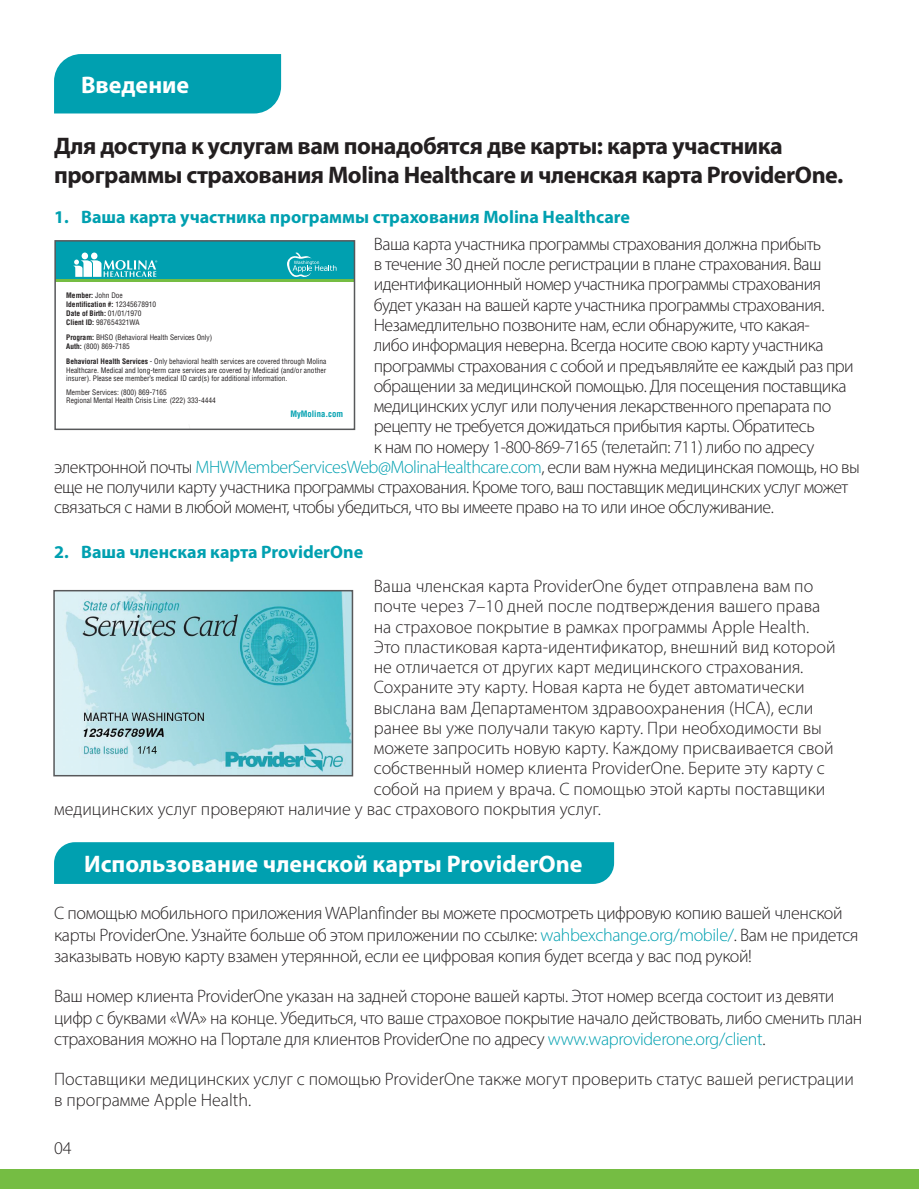
<style>
.page{position:relative;width:919px;height:1189px;background:#fff}
.page>*{position:absolute;margin:0;border:0;box-sizing:border-box;transform-origin:0 0}
.t1{font:700 24px/28.8px "Myriad Pro";letter-spacing:-.02em;color:#231f20}
.t2{font:700 24px "Myriad Pro";color:#fff}
.t3{font:300 18px/21.6px "Myriad Pro";letter-spacing:-.02em;color:#231f20}
.t4{font:300 18px/21.6px "Myriad Pro";color:#231f20}
.t5{font:700 18px "Myriad Pro";color:#00a0b0}
.t6{font:700 condensed 8.55px "Helvetica";color:#00a0b0}
.t7{font:condensed 7.35px/8.6px "Helvetica";color:#231f20}
.t8{font:700 condensed 7.35px/9px "Helvetica";color:#231f20}
.s1{color:#00a0b0}
.s2{font-weight:400}
.s3{font-weight:700}
</style>
<div class="page">
<div style="left:0;top:1168px;width:918px;height:20px;background:#75bd43"></div>
<div style="left:54px;top:54px;width:227px;height:59px;background:#00a0b0"></div>
<div style="left:54px;top:842px;width:559px;height:41px;background:#00a0b0"></div>
<div style="left:55px;top:241px;width:299px;height:38px;background:#00a0b0"></div>
<hr style="left:55px;top:279px;width:299px;height:3px;background:#75bd43">
<div style="left:91px;top:252px;width:6px;height:7px;background:#fff;border-radius:50%"></div>
<div style="left:82px;top:252px;width:6px;height:7px;background:#fff;border-radius:50%"></div>
<svg style="left:73px;top:259px;width:84px;height:18px"></svg>
<svg style="left:287px;top:252px;width:49px;height:25px"></svg>
<div style="left:54px;top:240px;width:301px;height:190px;border:2px solid #57585a"></div>
<img style="left:56px;top:592px;width:294px;height:181px">
<div style="left:53px;top:589px;width:300px;height:187px;border:2px solid #57585a"></div>
<h2 class="t2" style="left:81px;top:69px;width:110px">Введение</h2>
<h2 class="t1" style="left:54px;top:131px;width:790px">Для доступа к услугам вам понадобятся две карты: карта участника программы страхования Molina Healthcare и членская карта ProviderOne.</h2>
<h3 class="t5" style="left:54px;top:205px;width:577px">1. Ваша карта участника программы страхования Molina Healthcare</h3>
<p class="t3" style="left:373px;top:233px;width:448px">Ваша карта участника программы страхования должна прибыть</p>
<p class="t3" style="left:373px;top:253px;width:449px">в течение 30 дней после регистрации в плане страхования. Ваш</p>
<p class="t3" style="left:373px;top:273px;width:448px">идентификационный номер участника программы страхования</p>
<p class="t3" style="left:373px;top:294px;width:452px">будет указан на вашей карте участника программы страхования.</p>
<p class="t3" style="left:373px;top:314px;width:437px">Незамедлительно позвоните нам, если обнаружите, что какая-</p>
<p class="t3" style="left:373px;top:334px;width:451px">либо информация неверна. Всегда носите свою карту участника</p>
<p class="t3" style="left:373px;top:354px;width:481px">программы страхования с собой и предъявляйте ее каждый раз при</p>
<p class="t3" style="left:373px;top:375px;width:474px">обращении за медицинской помощью. Для посещения поставщика</p>
<p class="t3" style="left:373px;top:395px;width:459px">медицинских услуг или получения лекарственного препарата по</p>
<p class="t3" style="left:373px;top:415px;width:442px">рецепту не требуется дожидаться прибытия карты. Обратитесь</p>
<p class="t3" style="left:373px;top:435px;width:442px">к нам по номеру 1-800-869-7165 (телетайп: 711) либо по адресу</p>
<p class="t3" style="left:54px;top:456px;width:807px">электронной почты <span class="s1">MHWMemberServicesWeb@MolinaHealthcare.com</span>, если вам нужна медицинская помощь, но вы</p>
<p class="t3" style="left:54px;top:476px;width:795px">еще не получили карту участника программы страхования. Кроме того, ваш поставщик медицинских услуг может</p>
<p class="t3" style="left:54px;top:496px;width:721px">связаться с нами в любой момент, чтобы убедиться, что вы имеете право на то или иное обслуживание.</p>
<h3 class="t5" style="left:54px;top:540px;width:310px">2. Ваша членская карта ProviderOne</h3>
<p class="t4" style="left:373px;top:575px;width:440px">Ваша членская карта ProviderOne будет отправлена вам по</p>
<p class="t4" style="left:373px;top:595px;width:448px">почте через 7–10 дней после подтверждения вашего права</p>
<p class="t4" style="left:373px;top:615px;width:437px">на страховое покрытие в рамках программы Apple Health.</p>
<p class="t4" style="left:373px;top:635px;width:463px">Это пластиковая карта-идентификатор, внешний вид которой</p>
<p class="t4" style="left:373px;top:656px;width:431px">не отличается от других карт медицинского страхования.</p>
<p class="t4" style="left:373px;top:676px;width:432px">Сохраните эту карту. Новая карта не будет автоматически</p>
<p class="t4" style="left:373px;top:696px;width:441px">выслана вам Департаментом здравоохранения (HCA), если</p>
<p class="t4" style="left:373px;top:716px;width:449px">ранее вы уже получали такую карту. При необходимости вы</p>
<p class="t4" style="left:373px;top:737px;width:461px">можете запросить новую карту. Каждому присваивается свой</p>
<p class="t4" style="left:373px;top:757px;width:452px">собственный номер клиента ProviderOne. Берите эту карту с</p>
<p class="t4" style="left:373px;top:777px;width:452px">собой на прием у врача. С помощью этой карты поставщики</p>
<p class="t4" style="left:54px;top:797px;width:548px">медицинских услуг проверяют наличие у вас страхового покрытия услуг.</p>
<h2 class="t2" style="left:84px;top:848px;width:499px">Использование членской карты ProviderOne</h2>
<p class="t3" style="left:54px;top:901px;width:805px">С помощью мобильного приложения WAPlanfinder вы можете просмотреть цифровую копию вашей членской карты ProviderOne. Узнайте больше об этом приложении по ссылке: <span class="s1">wahbexchange.org/mobile/</span>. Вам не придется заказывать новую карту взамен утерянной, если ее цифровая копия будет всегда у вас под рукой!</p>
<p class="t3" style="left:54px;top:984px;width:809px">Ваш номер клиента ProviderOne указан на задней стороне вашей карты. Этот номер всегда состоит из девяти цифр с буквами «WA» на конце. Убедиться, что ваше страховое покрытие начало действовать, либо сменить план страхования можно на Портале для клиентов ProviderOne по адресу <span class="s1">www.waproviderone.org/client</span>.</p>
<p class="t4" style="left:54px;top:1067px;width:801px">Поставщики медицинских услуг с помощью ProviderOne также могут проверить статус вашей регистрации в программе Apple Health.</p>
<p class="t8" style="left:66px;top:291px;width:91px">Member: <span class="s2">John Doe<br></span>Identification #: <span class="s2">12345678910<br></span>Date of Birth: <span class="s2">01/01/1970<br></span>Client ID: <span class="s2">987654321WA</span></p>
<p class="t7" style="left:66px;top:332px;width:147px;line-height:9.3px"><span class="s3">Program:</span> BHSO (Behavioral Health Services Only)<br><span class="s3">Auth:</span> (800) 869-7185</p>
<p class="t7" style="left:66px;top:357px;width:262px;text-align:justify"><span class="s3">Behavioral Health Services</span> - Only behavioral health services are covered through Molina Healthcare. Medical and long-term care services are covered by Medicaid (and/or another insurer). Please see member’s medical ID card(s) for additional information.</p>
<p class="t7" style="left:66px;top:387px;width:151px">Member Services: (800) 869-7165<br>Regional Mental Health Crisis Line: (222) 333-4444</p>
<p class="t6" style="left:290px;top:409px;width:54px">MyMolina.com</p>
<p class="t3" style="left:54px;top:1136px;width:19px">04</p>
</div>
